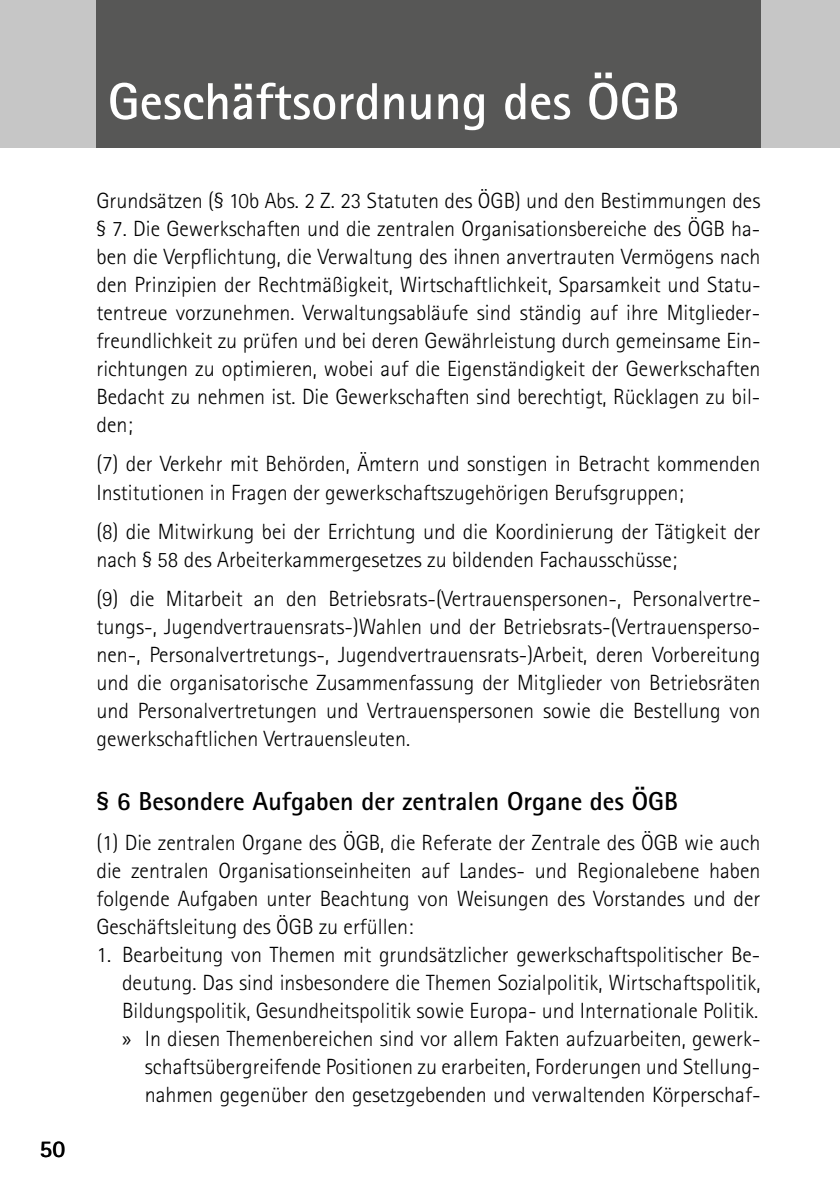
<style>
.page{position:relative;width:840px;height:1191px;background:#fff}
.page>*{position:absolute;margin:0;border:0;box-sizing:border-box;transform-origin:0 0}
.t1{font:700 52px "Rotis Sans Serif Std";color:#fff}
.t2{font:700 26px "Rotis Sans Serif Std";color:#000}
.t3{font:700 24px "Rotis Sans Serif Std";color:#000}
.t4{font:300 22px/28px "Rotis Sans Serif Std";color:#000;text-align:justify}
.s1{font-family:"Myriad Pro";font-weight:400}
</style>
<div class="page">
<div style="left:0;top:0;width:839px;height:147px;background:#c6c6c6"></div>
<div style="left:96px;top:0;width:664px;height:147px;background:#575756"></div>
<p class="t3" style="left:40px;top:1133px;width:27px">50</p>
<h1 class="t1" style="left:108px;top:69px;width:573px">Geschäftsordnung des ÖGB</h1>
<p class="t4" style="left:96px;top:187px;width:665px">Grundsätzen (§ 10b Abs. 2 Z. 23 Statuten des ÖGB) und den Bestimmungen des § 7. Die Gewerkschaften und die zentralen Organisationsbereiche des ÖGB ha&shy;ben die Verpflichtung, die Verwaltung des ihnen anvertrauten Vermögens nach den Prinzipien der Rechtmäßigkeit, Wirtschaftlichkeit, Sparsamkeit und Statu&shy;tentreue vorzunehmen. Verwaltungsabläufe sind ständig auf ihre Mitglieder&shy;freundlichkeit zu prüfen und bei deren Gewährleistung durch gemeinsame Ein&shy;richtungen zu optimieren, wobei auf die Eigenständigkeit der Gewerkschaften Bedacht zu nehmen ist. Die Gewerkschaften sind berechtigt, Rücklagen zu bil&shy;den;</p>
<p class="t4" style="left:96px;top:450px;width:665px">(7) der Verkehr mit Behörden, Ämtern und sonstigen in Betracht kommenden<br>Institutionen in Fragen der gewerkschaftszugehörigen Berufsgruppen;</p>
<p class="t4" style="left:96px;top:517px;width:665px">(8) die Mitwirkung bei der Errichtung und die Koordinierung der Tätigkeit der nach § 58 des Arbeiterkammergesetzes zu bildenden Fachausschüsse;</p>
<p class="t4" style="left:96px;top:585px;width:665px">(9) die Mitarbeit an den Betriebsrats-(Vertrauenspersonen-, Personalvertre&shy;tungs-, Jugendvertrauensrats-)Wahlen und der Betriebsrats-(Vertrauensperso&shy;nen-, Personalvertretungs-, Jugendvertrauensrats-)Arbeit, deren Vorbereitung und die organisatorische Zusammenfassung der Mitglieder von Betriebsräten und Personalvertretungen und Vertrauenspersonen sowie die Bestellung von gewerkschaftlichen Vertrauensleuten.</p>
<p class="t2" style="left:96px;top:785px;width:582px">§ 6 Besondere Aufgaben der zentralen Organe des ÖGB</p>
<p class="t4" style="left:96px;top:828px;width:665px">(1) Die zentralen Organe des ÖGB, die Referate der Zentrale des ÖGB wie auch die zentralen Organisationseinheiten auf Landes- und Regionalebene haben folgende Aufgaben unter Beachtung von Weisungen des Vorstandes und der Geschäftsleitung des ÖGB zu erfüllen:</p>
<p class="t4" style="left:96px;top:940px;width:665px;text-align:right">1. Bearbeitung von Themen mit grundsätzlicher gewerkschaftspolitischer Be&shy;deutung. Das sind insbesondere die Themen Sozialpolitik, Wirtschaftspolitik, Bildungspolitik, Gesundheitspolitik sowie Europa- und Internationale Politik.<br><span class="s1">x</span> In diesen Themenbereichen sind vor allem Fakten aufzuarbeiten, gewerk&shy;schaftsübergreifende Positionen zu erarbeiten, Forderungen und Stellung&shy;nahmen gegenüber den gesetzgebenden und verwaltenden Körperschaf-</p>
</div>
